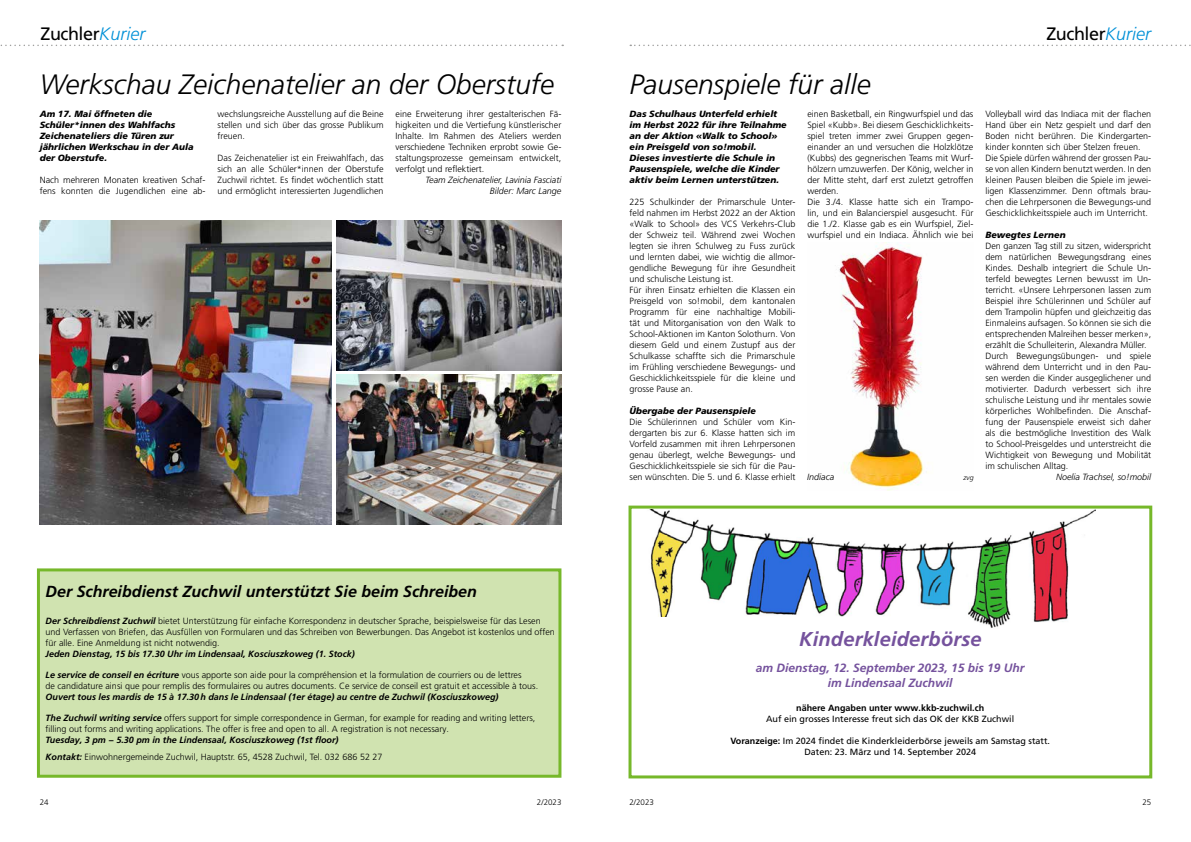
<style>
.page{position:relative;width:1191px;height:842px;background:#fff}
.page>*{position:absolute;margin:0;border:0;box-sizing:border-box;transform-origin:0 0}
.t1{font:700 40.5px/46.5px "Arial";color:#000;text-align:center;scale:.85 1}
.t2{font:italic 300 28px "Frutiger LT Pro";color:#000}
.t3{font:italic 700 20px "Frutiger LT Pro";letter-spacing:.01em;color:#75529d}
.t4{font:18px "Frutiger LT Pro";letter-spacing:-.025em;color:#000}
.t5{font:italic 700 16px "Frutiger LT Pro";color:#000}
.t6{font:italic 700 12px/15px "Frutiger LT Pro";color:#75529d;text-align:center}
.t7{font:300 9px/11px "Frutiger LT Pro";color:#000}
.t8{font:italic 900 9px/11px "Frutiger LT Pro";color:#000}
.t9{font:italic 700 9px/17px "Frutiger LT Pro";color:#000}
.t10{font:9px/11px "Frutiger LT Pro";color:#000;text-align:center}
.t11{font:italic 300 9px/11px "Frutiger LT Pro";color:#000;text-align:right}
.t12{font:700 9px "Frutiger LT Pro";color:#000}
.t13{font:300 8px "Frutiger LT Pro";color:#000}
.t14{font:italic 300 7px "Frutiger LT Pro";color:#000}
.s1{font-weight:300;font-style:italic;color:#0090d7}
.s2{font-weight:700;font-style:italic}
.s3{font-weight:300;font-style:normal}
.s4{font-weight:700}
</style>
<div class="page">
<svg style="left:0;top:45px;width:563px;height:1px"></svg>
<svg style="left:630px;top:45px;width:561px;height:1px"></svg>
<img style="left:40px;top:221px;width:292px;height:303px">
<img style="left:336px;top:375px;width:225px;height:149px">
<img style="left:336px;top:221px;width:225px;height:149px">
<div style="left:628px;top:506px;width:524px;height:272px;background:#fff;border:3px solid #76b82a"></div>
<img style="left:642px;top:509px;width:453px;height:119px">
<div style="left:641px;top:617px;width:299px;height:155px;background:#fff"></div>
<img style="left:839px;top:244px;width:90px;height:246px">
<div style="left:38px;top:570px;width:522px;height:206px;background:#d0e3b0"></div>
<div style="left:37px;top:568px;width:524px;height:210px;border:3px solid #76b82a"></div>
<h3 class="t4" style="left:40px;top:23px;width:106px">Zuchler<span class="s1">Kurier</span></h3>
<h3 class="t4" style="left:1046px;top:23px;width:106px">Zuchler<span class="s1">Kurier</span></h3>
<h2 class="t2" style="left:40px;top:68px;width:516px">Werkschau Zeichenatelier an der Oberstufe</h2>
<p class="t8" style="left:40px;top:109px;width:155px">Am 17. Mai öffneten die<br>Schüler*innen des Wahlfachs<br>Zeichenateliers die Türen zur jährlichen Werkschau in der Aula der Oberstufe.</p>
<p class="t7" style="left:40px;top:175px;width:167px">Nach mehreren Monaten kreativen Schaf&shy;fens konnten die Jugendlichen eine ab-</p>
<p class="t7" style="left:218px;top:109px;width:167px;text-align:justify">wechslungsreiche Ausstellung auf die Beine stellen und sich über das grosse Publikum freuen.</p>
<p class="t7" style="left:218px;top:153px;width:167px;text-align:justify">Das Zeichenatelier ist ein Freiwahlfach, das sich an alle Schüler*innen der Oberstufe Zuchwil richtet. Es findet wöchentlich statt und ermöglicht interessierten Jugendlichen</p>
<p class="t7" style="left:395px;top:109px;width:167px;text-align:justify">eine Erweiterung ihrer gestalterischen Fä&shy;higkeiten und die Vertiefung künstlerischer Inhalte. Im Rahmen des Ateliers werden verschiedene Techniken erprobt sowie Ge&shy;staltungsprozesse gemeinsam entwickelt, verfolgt und reflektiert.</p>
<p class="t11" style="left:425px;top:175px;width:137px">Team Zeichenatelier, Lavinia Fasciati<br>Bilder: Marc Lange</p>
<h3 class="t5" style="left:46px;top:582px;width:433px">Der Schreibdienst Zuchwil unterstützt Sie beim Schreiben</h3>
<p class="t7" style="left:46px;top:615px;width:511px"><span class="s2">Der Schreibdienst Zuchwil</span> bietet Unterstützung für einfache Korrespondenz in deutscher Sprache, beispielsweise für das Lesen und Verfassen von Briefen, das Ausfüllen von Formularen und das Schreiben von Bewerbungen. Das Angebot ist kostenlos und offen für alle. Eine Anmeldung ist nicht notwendig.</p>
<p class="t9" style="left:46px;top:645px;width:311px">Jeden Dienstag, 15 bis 17.30 Uhr im Lindensaal, Kosciuszkoweg (1. Stock)</p>
<p class="t7" style="left:46px;top:669px;width:494px"><span class="s2">Le service de conseil en écriture</span> vous apporte son aide pour la compréhension et la formulation de courriers ou de lettres<br>de candidature ainsi que pour remplis des formulaires ou autres documents. Ce service de conseil est gratuit et accessible à tous.</p>
<p class="t9" style="left:46px;top:688px;width:454px">Ouvert tous les mardis de 15 à 17.30h dans le Lindensaal (1er étage) au centre de Zuchwil (Kosciuszkoweg)</p>
<p class="t7" style="left:46px;top:712px;width:491px"><span class="s2">The Zuchwil writing service</span> offers support for simple correspondence in German, for example for reading and writing letters, filling out forms and writing applications. The offer is free and open to all. A registration is not necessary.</p>
<p class="t9" style="left:46px;top:731px;width:338px">Tuesday, 3 pm − 5.30 pm in the Lindensaal, Kosciuszkoweg (1st floor)<br>Kontakt: <span class="s3">Einwohnergemeinde Zuchwil, Hauptstr. 65, 4528 Zuchwil, Tel. 032 686 52 27</span></p>
<h2 class="t2" style="left:629px;top:68px;width:243px">Pausenspiele für alle</h2>
<p class="t8" style="left:629px;top:109px;width:159px">Das Schulhaus Unterfeld erhielt im Herbst 2022 für ihre Teilnahme an der Aktion «Walk to School» ein Preisgeld von so!mobil.<br>Dieses investierte die Schule in<br>Pausenspiele, welche die Kinder aktiv beim Lernen unterstützen.</p>
<p class="t7" style="left:629px;top:197px;width:167px">225 Schulkinder der Primarschule Unter&shy;feld nahmen im Herbst 2022 an der Aktion «Walk to School» des VCS Verkehrs-Club der Schweiz teil. Während zwei Wochen legten sie ihren Schulweg zu Fuss zurück und lernten dabei, wie wichtig die allmor&shy;gendliche Bewegung für ihre Gesundheit und schulische Leistung ist.<br>Für ihren Einsatz erhielten die Klassen ein Preisgeld von so!mobil, dem kantonalen Programm für eine nachhaltige Mobili&shy;tät und Mitorganisation von den Walk to School-Aktionen im Kanton Solothurn. Von diesem Geld und einem Zustupf aus der Schulkasse schaffte sich die Primarschule im Frühling verschiedene Bewegungs- und Geschicklichkeitsspiele für die kleine und grosse Pause an.</p>
<p class="t8" style="left:629px;top:406px;width:128px">Übergabe der Pausenspiele</p>
<p class="t7" style="left:629px;top:417px;width:167px;text-align:justify">Die Schülerinnen und Schüler vom Kin&shy;dergarten bis zur 6. Klasse hatten sich im Vorfeld zusammen mit ihren Lehrpersonen genau überlegt, welche Bewegungs- und Geschicklichkeitsspiele sie sich für die Pau&shy;sen wünschten. Die 5. und 6. Klasse erhielt</p>
<p class="t7" style="left:807px;top:109px;width:167px">einen Basketball, ein Ringwurfspiel und das Spiel «Kubb». Bei diesem Geschicklichkeits&shy;spiel treten immer zwei Gruppen gegen&shy;einander an und versuchen die Holzklötze (Kubbs) des gegnerischen Teams mit Wurf&shy;hölzern umzuwerfen. Der König, welcher in der Mitte steht, darf erst zuletzt getroffen werden.<br>Die 3./4. Klasse hatte sich ein Trampo&shy;lin, und ein Balancierspiel ausgesucht. Für die 1./2. Klasse gab es ein Wurfspiel, Ziel&shy;wurfspiel und ein Indiaca. Ähnlich wie bei</p>
<p class="t7" style="left:985px;top:109px;width:167px">Volleyball wird das Indiaca mit der flachen Hand über ein Netz gespielt und darf den Boden nicht berühren. Die Kindergarten&shy;kinder konnten sich über Stelzen freuen.<br>Die Spiele dürfen während der grossen Pau&shy;se von allen Kindern benutzt werden. In den kleinen Pausen bleiben die Spiele im jewei&shy;ligen Klassenzimmer. Denn oftmals brau&shy;chen die Lehrpersonen die Bewegungs-und Geschicklichkeitsspiele auch im Unterricht.</p>
<p class="t8" style="left:985px;top:230px;width:82px">Bewegtes Lernen</p>
<p class="t7" style="left:985px;top:241px;width:167px">Den ganzen Tag still zu sitzen, widerspricht dem natürlichen Bewegungsdrang eines Kindes. Deshalb integriert die Schule Un&shy;terfeld bewegtes Lernen bewusst im Un&shy;terricht. «Unsere Lehrpersonen lassen zum Beispiel ihre Schülerinnen und Schüler auf dem Trampolin hüpfen und gleichzeitig das Einmaleins aufsagen. So können sie sich die entsprechenden Malreihen besser merken», erzählt die Schulleiterin, Alexandra Müller.<br>Durch Bewegungsübungen- und spiele während dem Unterricht und in den Pau&shy;sen werden die Kinder ausgeglichener und motivierter. Dadurch verbessert sich ihre schulische Leistung und ihr mentales sowie körperliches Wohlbefinden. Die Anschaf&shy;fung der Pausenspiele erweist sich daher als die bestmögliche Investition des Walk to School-Preisgeldes und unterstreicht die Wichtigkeit von Bewegung und Mobilität im schulischen Alltag.</p>
<p class="t11" style="left:807px;top:472px;width:28px">Indiaca</p>
<p class="t14" style="left:963px;top:474px;width:12px">zvg</p>
<p class="t11" style="left:1056px;top:472px;width:97px">Noelia Trachsel, so!mobil</p>
<h3 class="t3" style="left:799px;top:628px;width:184px">Kinderkleiderbörse</h3>
<h1 class="t1" style="left:656px;top:654px;width:480px">Grosse<br>KINDERKLEIDERBÖRSE</h1>
<h3 class="t6" style="left:755px;top:661px;width:270px">am Dienstag, 12. September 2023, 15 bis 19 Uhr im Lindensaal Zuchwil</h3>
<p class="t12" style="left:796px;top:703px;width:189px">nähere Angaben unter www.kkb-zuchwil.ch</p>
<p class="t10" style="left:766px;top:714px;width:250px">Auf ein grosses Interesse freut sich das OK der KKB Zuchwil</p>
<p class="t10" style="left:730px;top:736px;width:320px"><span class="s4">Voranzeige:</span> Im 2024 findet die Kinderkleiderbörse jeweils am Samstag statt.<br>Daten: 23. März und 14. September 2024</p>
<p class="t13" style="left:40px;top:798px;width:10px">24</p>
<p class="t13" style="left:537px;top:798px;width:26px">2/2023</p>
<p class="t13" style="left:629px;top:798px;width:26px">2/2023</p>
<p class="t13" style="left:1142px;top:798px;width:10px">25</p>
</div>
